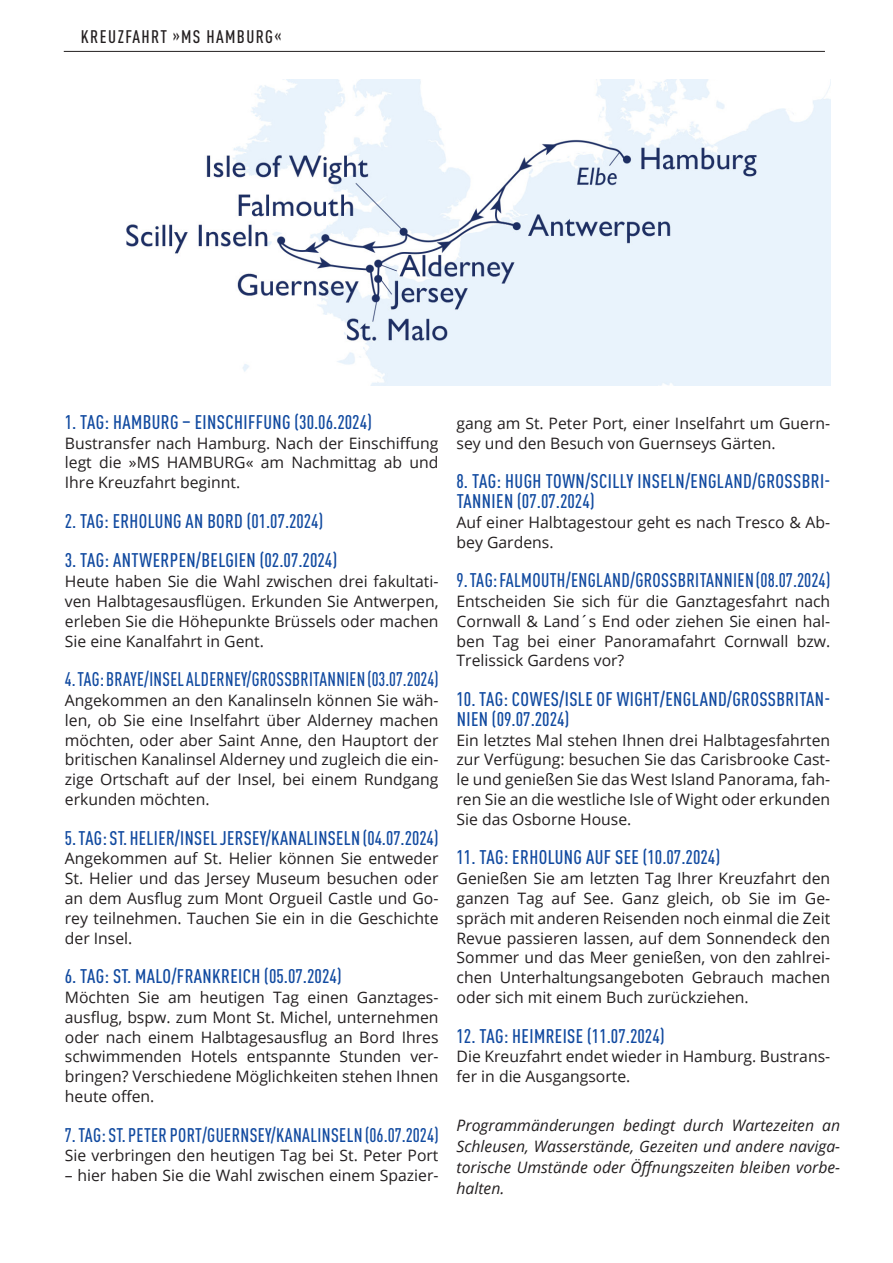
<style>
.page{position:relative;width:893px;height:1263px;background:#fff}
.page>*{position:absolute;margin:0;border:0;box-sizing:border-box;transform-origin:0 0}
.t1{font:500 condensed 19.5px/19.8px "DIN Pro";letter-spacing:.02em;color:#114aa0}
.t2{font:500 condensed 19.5px "DIN Pro";letter-spacing:.02em;color:#114aa0;scale:.92 1}
.t3{font:500 condensed 19.5px "DIN Pro";letter-spacing:.02em;color:#114aa0;scale:.95 1}
.t4{font:500 condensed 19.5px "DIN Pro";letter-spacing:.02em;color:#114aa0;scale:.96 1}
.t5{font:500 condensed 18px "DIN Pro";letter-spacing:.08em;color:#231f20}
.t6{font:15.75px/19.8px "Open Sans";color:#231f20;text-align:justify}
.t7{font:italic 15.75px/21px "Open Sans";color:#231f20;text-align:justify}
</style>
<div class="page">
<img style="left:126px;top:80px;width:704px;height:305px">
<hr style="left:64px;top:51px;width:761px;height:1px;background:#231f20">
<p class="t5" style="left:81px;top:23px;width:202px">KREUZFAHRT »MS HAMBURG«</p>
<p class="t1" style="left:65px;top:410px;width:308px">1. TAG: HAMBURG – EINSCHIFFUNG (30.06.2024)</p>
<p class="t6" style="left:65px;top:432px;width:375px">Bustransfer nach Hamburg. Nach der Einschiffung legt die »MS HAMBURG« am Nachmittag ab und Ihre Kreuzfahrt beginnt.</p>
<p class="t1" style="left:65px;top:509px;width:260px">2. TAG: ERHOLUNG AN BORD (01.07.2024)</p>
<p class="t1" style="left:65px;top:549px;width:274px">3. TAG: ANTWERPEN/BELGIEN (02.07.2024)</p>
<p class="t6" style="left:65px;top:571px;width:375px">Heute haben Sie die Wahl zwischen drei fakultati&shy;ven Halbtagesausflügen. Erkunden Sie Antwerpen, erleben Sie die Höhepunkte Brüssels oder machen Sie eine Kanalfahrt in Gent.</p>
<p class="t2" style="left:65px;top:665px;width:408px">4. TAG: BRAYE/INSEL ALDERNEY/GROSSBRITANNIEN (03.07.2024)</p>
<p class="t6" style="left:65px;top:690px;width:375px">Angekommen an den Kanalinseln können Sie wäh&shy;len, ob Sie eine Inselfahrt über Alderney machen möchten, oder aber Saint Anne, den Hauptort der britischen Kanalinsel Alderney und zugleich die ein&shy;zige Ortschaft auf der Insel, bei einem Rundgang erkunden möchten.</p>
<p class="t1" style="left:65px;top:826px;width:375px">5. TAG: ST. HELIER/INSEL JERSEY/KANALINSELN (04.07.2024)</p>
<p class="t6" style="left:65px;top:848px;width:375px">Angekommen auf St. Helier können Sie entweder St. Helier und das Jersey Museum besuchen oder an dem Ausflug zum Mont Orgueil Castle und Go&shy;rey teilnehmen. Tauchen Sie ein in die Geschichte der Insel.</p>
<p class="t1" style="left:65px;top:965px;width:278px">6. TAG: ST. MALO/FRANKREICH (05.07.2024)</p>
<p class="t6" style="left:65px;top:987px;width:375px">Möchten Sie am heutigen Tag einen Ganztages&shy;ausflug, bspw. zum Mont St. Michel, unternehmen oder nach einem Halbtagesausflug an Bord Ihres schwimmenden Hotels entspannte Stunden ver&shy;bringen? Verschiedene Möglichkeiten stehen Ihnen heute offen.</p>
<p class="t3" style="left:65px;top:1120px;width:395px">7. TAG: ST. PETER PORT/GUERNSEY/KANALINSELN (06.07.2024)</p>
<p class="t6" style="left:65px;top:1145px;width:375px">Sie verbringen den heutigen Tag bei St. Peter Port</p>
<p class="t6" style="left:65px;top:1165px;width:375px">– hier haben Sie die Wahl zwischen einem Spazier-</p>
<p class="t6" style="left:457px;top:413px;width:375px">gang am St. Peter Port, einer Inselfahrt um Guern&shy;sey und den Besuch von Guernseys Gärten.</p>
<p class="t1" style="left:457px;top:470px;width:375px">8. TAG: HUGH TOWN/SCILLY INSELN/ENGLAND/GROSSBRI-<br>TANNIEN (07.07.2024)</p>
<p class="t6" style="left:457px;top:512px;width:375px">Auf einer Halbtagestour geht es nach Tresco &amp; Ab&shy;bey Gardens.</p>
<p class="t4" style="left:457px;top:566px;width:391px">9. TAG: FALMOUTH/ENGLAND/GROSSBRITANNIEN (08.07.2024)</p>
<p class="t6" style="left:457px;top:591px;width:375px">Entscheiden Sie sich für die Ganztagesfahrt nach Cornwall &amp; Land´s End oder ziehen Sie einen hal&shy;ben Tag bei einer Panoramafahrt Cornwall bzw.<br>Trelissick Gardens vor?</p>
<p class="t1" style="left:457px;top:687px;width:375px">10. TAG: COWES/ISLE OF WIGHT/ENGLAND/GROSSBRITAN-<br>NIEN (09.07.2024)</p>
<p class="t6" style="left:457px;top:729px;width:375px">Ein letztes Mal stehen Ihnen drei Halbtagesfahrten zur Verfügung: besuchen Sie das Carisbrooke Cast&shy;le und genießen Sie das West Island Panorama, fah&shy;ren Sie an die westliche Isle of Wight oder erkunden Sie das Osborne House.</p>
<p class="t1" style="left:457px;top:846px;width:265px">11. TAG: ERHOLUNG AUF SEE (10.07.2024)</p>
<p class="t6" style="left:457px;top:868px;width:375px">Genießen Sie am letzten Tag Ihrer Kreuzfahrt den ganzen Tag auf See. Ganz gleich, ob Sie im Ge&shy;spräch mit anderen Reisenden noch einmal die Zeit Revue passieren lassen, auf dem Sonnendeck den Sommer und das Meer genießen, von den zahlrei&shy;chen Unterhaltungsangeboten Gebrauch machen oder sich mit einem Buch zurückziehen.</p>
<p class="t1" style="left:457px;top:1024px;width:209px">12. TAG: HEIMREISE (11.07.2024)</p>
<p class="t6" style="left:457px;top:1046px;width:375px">Die Kreuzfahrt endet wieder in Hamburg. Bustrans&shy;fer in die Ausgangsorte.</p>
<p class="t7" style="left:457px;top:1115px;width:385px">Programmänderungen bedingt durch Wartezeiten an Schleusen, Wasserstände, Gezeiten und andere naviga&shy;torische Umstände oder Öffnungszeiten bleiben vorbe&shy;halten.</p>
</div>
